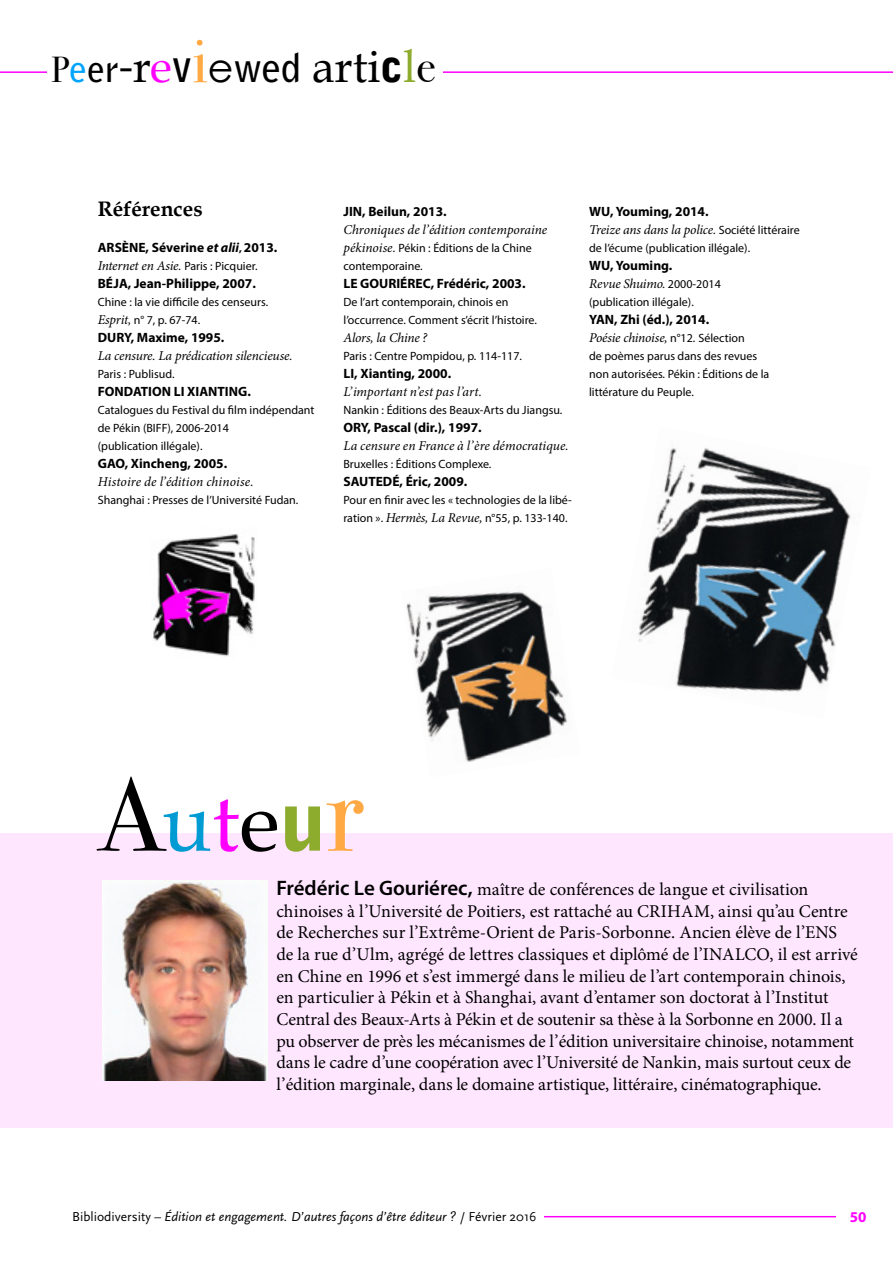
<style>
.page{position:relative;width:893px;height:1263px;background:#fff}
.page>*{position:absolute;margin:0;border:0;box-sizing:border-box;transform-origin:0 0}
.t1{font:104.7px "Bodoni Svty Two ITCTT Book";color:#000}
.t2{font:45.3px "Book Antiqua";color:#000}
.t3{font:700 21px "Book Antiqua";color:#000}
.t4{font:18px/21.6px "Minion Pro";letter-spacing:-.005em;color:#000}
.t5{font:700 15px "Myriad Pro";color:#f0f}
.t6{font:italic 13.5px "Minion Pro";letter-spacing:-.005em;color:#000}
.t7{font:700 13.5px "Myriad Pro";color:#000}
.t8{font:italic 13.5px "Scala Sans";color:#000}
.t9{font:12px/18px "Myriad Pro";color:#000}
.s1{font-family:"Bodoni Svty Two ITCTT Book";font-size:36px}
.s2{font-family:"Bell Gothic Std";font-weight:700;font-size:36px;color:#00a4ff}
.s3{font-family:"Bell Gothic Std";font-weight:700;font-size:36px}
.s4{font-family:"Myriad Pro";font-size:45px}
.s5{color:#f0f}
.s6{font-family:"Bell Gothic Std";font-weight:700}
.s7{font-family:"Bodoni Svty Two ITCTT Book";font-size:62.85px;color:#ffa944}
.s8{font-family:"Century Gothic";font-size:39.6px}
.s9{font-family:"Bell Gothic Std";font-weight:700;font-size:39.6px}
.s10{font-family:"Bell Gothic Std";font-weight:900}
.s11{color:#8dab2d}
.s12{font-family:"Bodoni Svty Two ITCTT Book"}
.s13{font-style:italic}
.s14{font-size:10.5px}
.s15{font-family:"Myriad Pro";font-style:normal;font-size:12px}
.s16{font-family:"Minion Pro";font-style:italic;font-size:13.5px}
.s17{font-family:"Book Antiqua";font-size:83.25px;color:#009bd2}
.s18{font-family:"Book Antiqua";font-size:83.25px;color:#f0f}
.s19{font-family:"Book Antiqua";font-size:83.25px}
.s20{font-family:"Bell Gothic Std";font-weight:900;font-size:83.25px;color:#8dab2d}
.s21{font-size:112.65px;color:#ffa944}
.s22{font-family:"Myriad Pro";font-weight:600;font-size:21px}
.s23{font-style:normal}
</style>
<div class="page">
<hr style="left:0;top:71px;width:893px;height:2px;background:#f0f">
<hr style="left:66px;top:1216px;width:770px;height:1px;background:#f0f">
<div style="left:48px;top:23px;width:395px;height:76px;background:#fff"></div>
<div style="left:65px;top:1210px;width:478px;height:24px;background:#fff"></div>
<img style="left:406px;top:591px;width:162px;height:171px">
<div style="left:0;top:834px;width:893px;height:294px;background:#ffe6ff"></div>
<img style="left:102px;top:881px;width:166px;height:199px">
<img style="left:638px;top:448px;width:213px;height:244px">
<img style="left:152px;top:534px;width:103px;height:123px">
<h2 class="t2" style="left:51px;top:39px;width:386px"><span class="s1">P</span><span class="s2">e</span><span class="s3">er</span><span class="s4">-</span>r<span class="s5">e</span><span class="s6">v</span><span class="s7">i</span><span class="s8">e</span><span class="s9">wed</span> arti<span class="s10">c</span><span class="s11">l</span><span class="s12">e</span></h2>
<p class="t3" style="left:98px;top:197px;width:106px">Références</p>
<p class="t7" style="left:98px;top:239px;width:181px">ARSÈNE, Séverine <span class="s13">et alii</span><span class="s14">,</span> 2013.</p>
<p class="t6" style="left:98px;top:256px;width:161px">Internet en Asie. <span class="s15">Paris : Picquier.</span></p>
<p class="t7" style="left:98px;top:275px;width:160px">BÉJA, Jean-Philippe, 2007.</p>
<p class="t9" style="left:98px;top:293px;width:172px">Chine : la vie difficile des censeurs.<br><span class="s16">Esprit,</span> n° 7, p. 67-74.</p>
<p class="t7" style="left:98px;top:329px;width:128px">DURY, Maxime, 1995.</p>
<p class="t6" style="left:98px;top:346px;width:196px">La censure. La prédication silencieuse.</p>
<p class="t9" style="left:98px;top:365px;width:78px">Paris : Publisud.</p>
<p class="t7" style="left:98px;top:383px;width:155px">FONDATION LI XIANTING.</p>
<p class="t9" style="left:98px;top:401px;width:218px">Catalogues du Festival du film indépendant de Pékin (BIFF), 2006-2014<br>(publication illégale).</p>
<p class="t7" style="left:98px;top:455px;width:131px">GAO, Xincheng, 2005.</p>
<p class="t6" style="left:98px;top:472px;width:157px">Histoire de l’édition chinoise.</p>
<p class="t9" style="left:98px;top:491px;width:202px">Shanghai : Presses de l’Université Fudan.</p>
<p class="t7" style="left:343px;top:203px;width:105px">JIN, Beilun, 2013.</p>
<p class="t6" style="left:343px;top:220px;width:205px">Chroniques de l’édition contemporaine</p>
<p class="t9" style="left:343px;top:239px;width:190px"><span class="s16">pékinoise.</span> Pékin : Éditions de la Chine contemporaine.</p>
<p class="t7" style="left:343px;top:275px;width:184px">LE GOURIÉREC, Frédéric, 2003.</p>
<p class="t9" style="left:343px;top:293px;width:195px">De l’art contemporain, chinois en l’occurrence. Comment s’écrit l’histoire.</p>
<p class="t6" style="left:343px;top:328px;width:85px">Alors, la Chine ?</p>
<p class="t9" style="left:343px;top:347px;width:180px">Paris : Centre Pompidou, p. 114-117.</p>
<p class="t7" style="left:343px;top:365px;width:109px">LI, Xianting, 2000.</p>
<p class="t6" style="left:343px;top:382px;width:140px">L’important n’est pas l’art.</p>
<p class="t9" style="left:343px;top:401px;width:220px">Nankin : Éditions des Beaux-Arts du Jiangsu.</p>
<p class="t7" style="left:343px;top:419px;width:140px">ORY, Pascal (dir.), 1997.</p>
<p class="t6" style="left:343px;top:436px;width:227px">La censure en France à l’ère démocratique.</p>
<p class="t9" style="left:343px;top:455px;width:149px">Bruxelles : Éditions Complexe.</p>
<p class="t7" style="left:343px;top:473px;width:125px">SAUTEDÉ, Éric, 2009.</p>
<p class="t9" style="left:343px;top:491px;width:230px">Pour en finir avec les « technologies de la libé&shy;ration ». <span class="s16">Hermès, La Revue,</span> n°55, p. 133-140.</p>
<p class="t7" style="left:589px;top:203px;width:121px">WU, Youming, 2014.</p>
<p class="t6" style="left:589px;top:220px;width:212px">Treize ans dans la police. <span class="s15">Société littéraire</span></p>
<p class="t9" style="left:589px;top:239px;width:163px">de l’écume (publication illégale).</p>
<p class="t7" style="left:589px;top:257px;width:85px">WU, Youming.</p>
<p class="t6" style="left:589px;top:274px;width:133px">Revue Shuimo. <span class="s15">2000-2014</span></p>
<p class="t9" style="left:589px;top:293px;width:106px">(publication illégale).</p>
<p class="t7" style="left:589px;top:311px;width:122px">YAN, Zhi (éd.), 2014.</p>
<p class="t6" style="left:589px;top:328px;width:157px">Poésie chinoise, <span class="s15">n°12. Sélection</span></p>
<p class="t9" style="left:589px;top:347px;width:182px">de poèmes parus dans des revues non autorisées. Pékin : Éditions de la littérature du Peuple.</p>
<h1 class="t1" style="left:99px;top:729px;width:266px">A<span class="s17">u</span><span class="s18">t</span><span class="s19">e</span><span class="s20">u</span><span class="s21">r</span></h1>
<p class="t4" style="left:276px;top:879px;width:583px"><span class="s22">Frédéric Le Gouriérec,</span> maître de conférences de langue et civilisation chinoises à l’Université de Poitiers, est rattaché au CRIHAM, ainsi qu’au Centre de Recherches sur l’Extrême-Orient de Paris-Sorbonne. Ancien élève de l’ENS de la rue d’Ulm, agrégé de lettres classiques et diplômé de l’INALCO, il est arrivé en Chine en 1996 et s’est immergé dans le milieu de l’art contemporain chinois, en particulier à Pékin et à Shanghai, avant d’entamer son doctorat à l’Institut Central des Beaux-Arts à Pékin et de soutenir sa thèse à la Sorbonne en 2000. Il a pu observer de près les mécanismes de l’édition universitaire chinoise, notamment dans le cadre d’une coopération avec l’Université de Nankin, mais surtout ceux de l’édition marginale, dans le domaine artistique, littéraire, cinématographique.</p>
<p class="t8" style="left:72px;top:1209px;width:466px"><span class="s23">Bibliodiversity</span> – Édition et engagement. D’autres façons d’être éditeur ? <span class="s23">/ Février 2016</span></p>
<p class="t5" style="left:850px;top:1207px;width:18px">50</p>
</div>
